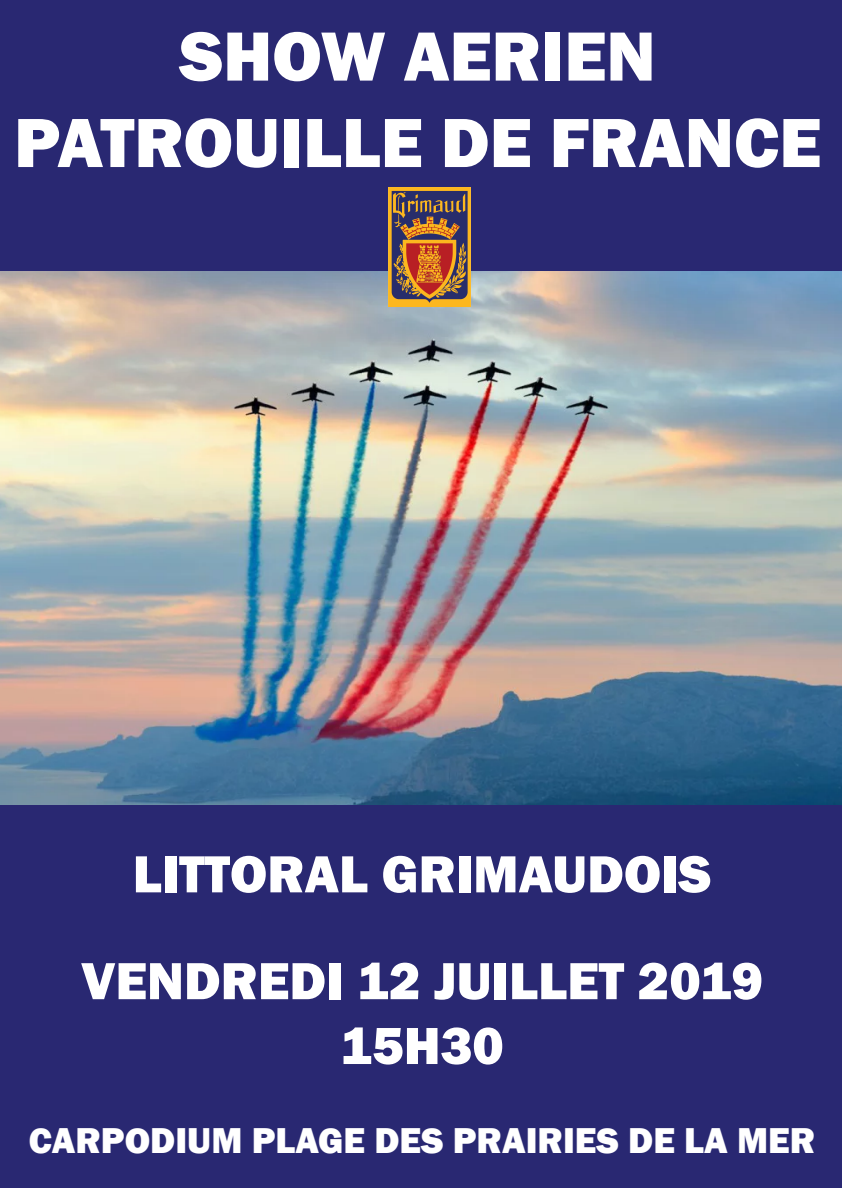
<style>
.page{position:relative;width:842px;height:1191px;background:#fff}
.page>*{position:absolute;margin:0;border:0;box-sizing:border-box;transform-origin:0 0}
.t1{font:800 72px/86.4px "Franklin Gothic";color:#fff;text-align:center}
.t2{font:800 54px/106.8px "Franklin Gothic";color:#fff;text-align:center}
.t3{font:800 37px "Franklin Gothic";color:#fff}
</style>
<div class="page">
<img style="left:0;top:271px;width:842px;height:535px">
<div style="left:0;top:0;width:842px;height:271px;background:#292872"></div>
<div style="left:0;top:806px;width:842px;height:382px;background:#292872"></div>
<img style="left:388px;top:188px;width:82px;height:119px">
<h1 class="t1" style="left:14px;top:13px;width:809px">SHOW AERIEN<br>PATROUILLE DE FRANCE</h1>
<p class="t2" style="left:81px;top:820px;width:683px">LITTORAL GRIMAUDOIS<br>VENDREDI 12 JUILLET 2019</p>
<p class="t2" style="left:340px;top:992px;width:165px">15H30</p>
<p class="t3" style="left:29px;top:1116px;width:788px">CARPODIUM PLAGE DES PRAIRIES DE LA MER</p>
</div>
